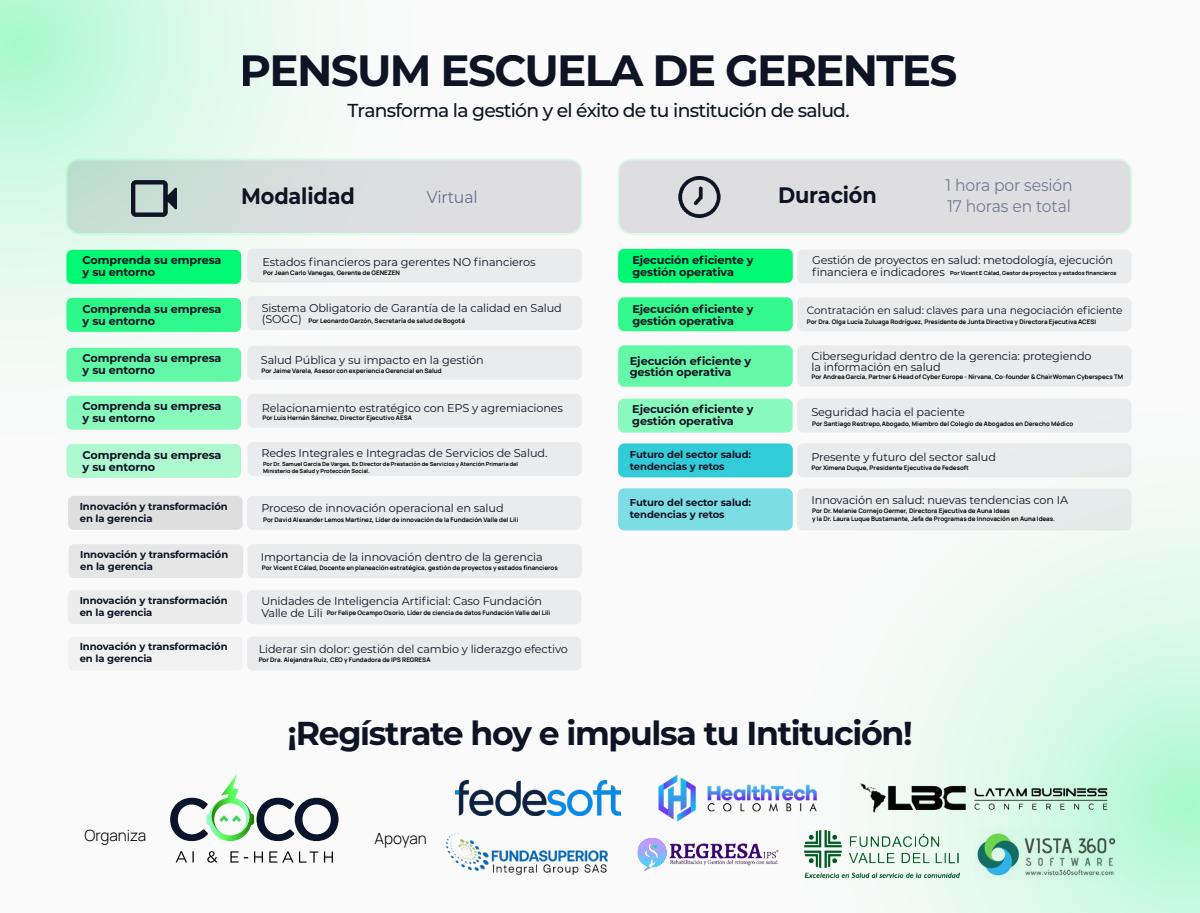
<style>
.page{position:relative;width:1200px;height:913px;background:#fafafa}
.page>*{position:absolute;margin:0;border:0;box-sizing:border-box;transform-origin:0 0}
.t1{font:700 43.75px "Montserrat";letter-spacing:-.04em;color:#0e1424}
.t2{font:700 33.12px "Montserrat";letter-spacing:-.04em;color:#0e1424}
.t3{font:700 22.38px "Montserrat";letter-spacing:-.01em;color:#0e1424;scale:.93 1}
.t4{font:500 18.75px "Montserrat";letter-spacing:-.04em;color:#0e1424}
.t5{font:16.75px/20.6px "Montserrat";letter-spacing:-.01em;color:#747a94;scale:.93 1}
.t6{font:300 15.44px "Manrope";color:#000}
.t7{font:11.25px/11.2px "Montserrat";letter-spacing:-.01em;color:#0e1424}
.t8{font:700 11.25px/11.9px "Montserrat";letter-spacing:-.01em;color:#0e1424}
.t9{font:10.62px "Montserrat";letter-spacing:-.01em;color:#0e1424}
.t10{font:700 10px/11.9px "Montserrat";letter-spacing:-.01em;color:#0e1424}
.t11{font:700 6.25px/7.5px "Manrope";color:#000}
.t12{font:700 5.62px/6.8px "Manrope";color:#000}
</style>
<div class="page">
<svg style="left:0;top:0;width:462px;height:477px"></svg>
<svg style="left:745px;top:428px;width:455px;height:485px"></svg>
<div style="left:66px;top:250px;width:175px;height:34px;background:#00f872;border-radius:6px"></div>
<div style="left:66px;top:298px;width:175px;height:34px;background:#30f88c;border-radius:6px"></div>
<div style="left:66px;top:348px;width:175px;height:34px;background:#62f8a7;border-radius:6px"></div>
<div style="left:66px;top:396px;width:175px;height:33px;background:#89f9bc;border-radius:6px"></div>
<div style="left:66px;top:444px;width:175px;height:34px;background:#aff9d1;border-radius:6px"></div>
<div style="left:247px;top:248px;width:335px;height:34px;background:#e9ebec;border-radius:6px"></div>
<div style="left:247px;top:296px;width:335px;height:34px;background:#e9ebec;border-radius:6px"></div>
<div style="left:247px;top:346px;width:335px;height:34px;background:#e9ebec;border-radius:6px"></div>
<div style="left:247px;top:394px;width:335px;height:33px;background:#e9ebec;border-radius:6px"></div>
<div style="left:247px;top:442px;width:335px;height:34px;background:#e9ebec;border-radius:6px"></div>
<div style="left:66px;top:159px;width:516px;height:75px;background:linear-gradient(to right,#c4ded3,#e5dee4);border-radius:13px"></div>
<div style="left:65px;top:158px;width:518px;height:77px;border:2px solid #00f872;border-radius:13px"></div>
<img style="left:131px;top:181px;width:46px;height:35px">
<div style="left:68px;top:590px;width:175px;height:34px;background:#ececec;border-radius:6px"></div>
<div style="left:68px;top:636px;width:175px;height:34px;background:#f1f1f1;border-radius:6px"></div>
<div style="left:68px;top:496px;width:175px;height:34px;background:#d9d9d9;border-radius:6px"></div>
<div style="left:247px;top:496px;width:335px;height:34px;background:#e9ebec;border-radius:6px"></div>
<div style="left:69px;top:544px;width:174px;height:34px;background:#e6e6e6;border-radius:6px"></div>
<div style="left:248px;top:544px;width:334px;height:34px;background:#e9ebec;border-radius:6px"></div>
<div style="left:247px;top:590px;width:334px;height:34px;background:#e9ebec;border-radius:6px"></div>
<div style="left:247px;top:636px;width:334px;height:34px;background:#e9ebec;border-radius:6px"></div>
<div style="left:618px;top:159px;width:513px;height:75px;background:#dedee0;border-radius:13px"></div>
<div style="left:617px;top:158px;width:515px;height:77px;border:2px solid #00f872;border-radius:13px"></div>
<img style="left:679px;top:177px;width:41px;height:41px">
<div style="left:618px;top:345px;width:175px;height:42px;background:#64f8a8;border-radius:6px"></div>
<div style="left:618px;top:249px;width:175px;height:34px;background:#00f872;border-radius:6px"></div>
<div style="left:797px;top:249px;width:335px;height:34px;background:#e9ebec;border-radius:6px"></div>
<div style="left:618px;top:297px;width:175px;height:34px;background:#32f88d;border-radius:6px"></div>
<div style="left:797px;top:297px;width:335px;height:34px;background:#e9ebec;border-radius:6px"></div>
<div style="left:797px;top:345px;width:335px;height:42px;background:#e9ebec;border-radius:6px"></div>
<div style="left:618px;top:398px;width:175px;height:34px;background:#8af9bd;border-radius:6px"></div>
<div style="left:797px;top:398px;width:334px;height:34px;background:#e9ebec;border-radius:6px"></div>
<div style="left:618px;top:443px;width:175px;height:34px;background:#32ccd9;border-radius:6px"></div>
<div style="left:618px;top:488px;width:175px;height:42px;background:#7ddde5;border-radius:6px"></div>
<div style="left:797px;top:443px;width:335px;height:34px;background:#e9ebec;border-radius:6px"></div>
<div style="left:797px;top:488px;width:335px;height:42px;background:#e7ebeb;border-radius:6px"></div>
<svg style="left:170px;top:774px;width:169px;height:67px"></svg>
<svg style="left:176px;top:851px;width:11px;height:11px"></svg>
<svg style="left:207px;top:851px;width:10px;height:11px"></svg>
<svg style="left:230px;top:851px;width:18px;height:11px"></svg>
<svg style="left:254px;top:851px;width:9px;height:11px"></svg>
<svg style="left:269px;top:851px;width:49px;height:11px"></svg>
<svg style="left:324px;top:851px;width:9px;height:11px"></svg>
<img style="left:456px;top:780px;width:164px;height:35px">
<img style="left:658px;top:772px;width:163px;height:51px">
<img style="left:853px;top:776px;width:263px;height:42px">
<img style="left:805px;top:830px;width:154px;height:47px">
<img style="left:637px;top:837px;width:152px;height:33px">
<img style="left:445px;top:833px;width:164px;height:43px">
<img style="left:975px;top:827px;width:145px;height:53px">
<h1 class="t1" style="left:240px;top:39px;width:719px">PENSUM ESCUELA DE GERENTES</h1>
<h3 class="t4" style="left:348px;top:98px;width:504px">Transforma la gestión y el éxito de tu institución de salud.</h3>
<h3 class="t8" style="left:83px;top:253px;width:140px">Comprenda su empresa y su entorno</h3>
<h3 class="t8" style="left:83px;top:303px;width:140px">Comprenda su empresa y su entorno</h3>
<h3 class="t8" style="left:83px;top:352px;width:140px">Comprenda su empresa y su entorno</h3>
<h3 class="t8" style="left:83px;top:400px;width:140px">Comprenda su empresa y su entorno</h3>
<h3 class="t8" style="left:83px;top:448px;width:140px">Comprenda su empresa y su entorno</h3>
<h3 class="t3" style="left:241px;top:180px;width:124px">Modalidad</h3>
<h3 class="t5" style="left:427px;top:186px;width:56px">Virtual</h3>
<h3 class="t7" style="left:262px;top:256px;width:275px">Estados financieros para gerentes NO financieros</h3>
<h3 class="t7" style="left:262px;top:302px;width:302px">Sistema Obligatorio de Garantía de la calidad en Salud (SOGC)</h3>
<h3 class="t7" style="left:261px;top:354px;width:224px">Salud Pública y su impacto en la gestión</h3>
<h3 class="t7" style="left:262px;top:402px;width:303px">Relacionamiento estratégico con EPS y agremiaciones</h3>
<h3 class="t7" style="left:261px;top:447px;width:287px">Redes Integrales e Integradas de Servicios de Salud.</h3>
<p class="t11" style="left:263px;top:268px;width:139px">Por Jean Carlo Vanegas, Gerente de GENEZEN</p>
<p class="t11" style="left:309px;top:316px;width:158px">Por Leonardo Garzón, Secretaría de salud de Bogotá</p>
<p class="t11" style="left:261px;top:366px;width:182px">Por Jaime Varela, Asesor con experiencia Gerencial en Salud</p>
<p class="t11" style="left:262px;top:413px;width:151px">Por Luis Hernán Sánchez, Director Ejecutivo AESA</p>
<p class="t12" style="left:263px;top:460px;width:257px">Por Dr. Samuel Garcia De Vargas, Ex Director de Prestación de Servicios y Atención Primaria del<br>Ministerio de Salud y Protección Social.</p>
<h3 class="t10" style="left:80px;top:500px;width:149px">Innovación y transformación en la gerencia</h3>
<h3 class="t7" style="left:261px;top:502px;width:244px">Proceso de innovación operacional en salud</h3>
<h3 class="t10" style="left:80px;top:547px;width:149px">Innovación y transformación en la gerencia</h3>
<h3 class="t7" style="left:261px;top:551px;width:283px">Importancia de la innovación dentro de la gerencia</h3>
<h3 class="t7" style="left:261px;top:595px;width:282px">Unidades de Inteligencia Artificial: Caso Fundación<br>Valle de Lili</h3>
<h3 class="t7" style="left:259px;top:643px;width:311px">Liderar sin dolor: gestión del cambio y liderazgo efectivo</h3>
<p class="t11" style="left:263px;top:515px;width:257px">Por David Alexander Lemos Martínez, Líder de innovación de la Fundación Valle del Lili</p>
<p class="t11" style="left:262px;top:563px;width:297px">Por Vicent E Cálad, Docente en planeación estratégica, gestión de proyectos y estados financieros</p>
<h3 class="t10" style="left:80px;top:594px;width:149px">Innovación y transformación en la gerencia</h3>
<h3 class="t10" style="left:80px;top:640px;width:149px">Innovación y transformación en la gerencia</h3>
<p class="t11" style="left:327px;top:609px;width:225px">Por Felipe Ocampo Osorio, Líder de ciencia de datos Fundación Valle del Lili</p>
<p class="t11" style="left:259px;top:655px;width:173px">Por Dra. Alejandra Ruiz, CEO y Fundadora de IPS REGRESA</p>
<h3 class="t3" style="left:778px;top:178px;width:108px">Duración</h3>
<h3 class="t5" style="left:946px;top:174px;width:138px">1 hora por sesión<br>17 horas en total</h3>
<h3 class="t8" style="left:632px;top:254px;width:123px">Ejecución eficiente y gestión operativa</h3>
<h3 class="t7" style="left:812px;top:254px;width:302px">Gestión de proyectos en salud: metodología, ejecución financiera e indicadores</h3>
<h3 class="t8" style="left:632px;top:302px;width:123px">Ejecución eficiente y gestión operativa</h3>
<h3 class="t9" style="left:807px;top:303px;width:317px">Contratación en salud: claves para una negociación eficiente</h3>
<h3 class="t7" style="left:811px;top:350px;width:282px">Ciberseguridad dentro de la gerencia: protegiendo la información en salud</h3>
<h3 class="t8" style="left:632px;top:402px;width:123px">Ejecución eficiente y gestión operativa</h3>
<h3 class="t7" style="left:811px;top:406px;width:155px">Seguridad hacia el paciente</h3>
<h3 class="t10" style="left:630px;top:448px;width:123px">Futuro del sector salud: tendencias y retos</h3>
<h3 class="t10" style="left:630px;top:496px;width:123px">Futuro del sector salud: tendencias y retos</h3>
<p class="t12" style="left:950px;top:269px;width:168px">Por Vicent E Cálad, Gestor de proyectos y estados financieros</p>
<p class="t11" style="left:807px;top:317px;width:291px">Por Dra. Olga Lucía Zuluaga Rodríguez, Presidente de Junta Directiva y Directora Ejecutiva ACESI</p>
<h3 class="t8" style="left:630px;top:354px;width:123px">Ejecución eficiente y gestión operativa</h3>
<p class="t11" style="left:811px;top:373px;width:313px">Por Andrea García, Partner &amp; Head of Cyber Europe - Nirvana, Co-founder &amp; ChairWoman Cyberspecs TM</p>
<p class="t11" style="left:812px;top:419px;width:263px">Por Santiago Restrepo,Abogado, Miembro del Colegio de Abogados en Derecho Médico</p>
<p class="t11" style="left:811px;top:463px;width:159px">Por Ximena Duque, Presidente Ejecutiva de Fedesoft</p>
<p class="t11" style="left:812px;top:506px;width:244px">Por Dr. Melanie Cornejo Germer, Directora Ejecutiva de Auna Ideas<br>y la Dr. Laura Luque Bustamante, Jefa de Programas de Innovación en Auna Ideas.</p>
<h3 class="t7" style="left:811px;top:450px;width:186px">Presente y futuro del sector salud</h3>
<h3 class="t7" style="left:812px;top:494px;width:258px">Innovación en salud: nuevas tendencias con IA</h3>
<h2 class="t2" style="left:287px;top:709px;width:627px">¡Regístrate hoy e impulsa tu Intitución!</h2>
<h3 class="t6" style="left:84px;top:824px;width:63px">Organiza</h3>
<h3 class="t6" style="left:375px;top:827px;width:54px">Apoyan</h3>
</div>
